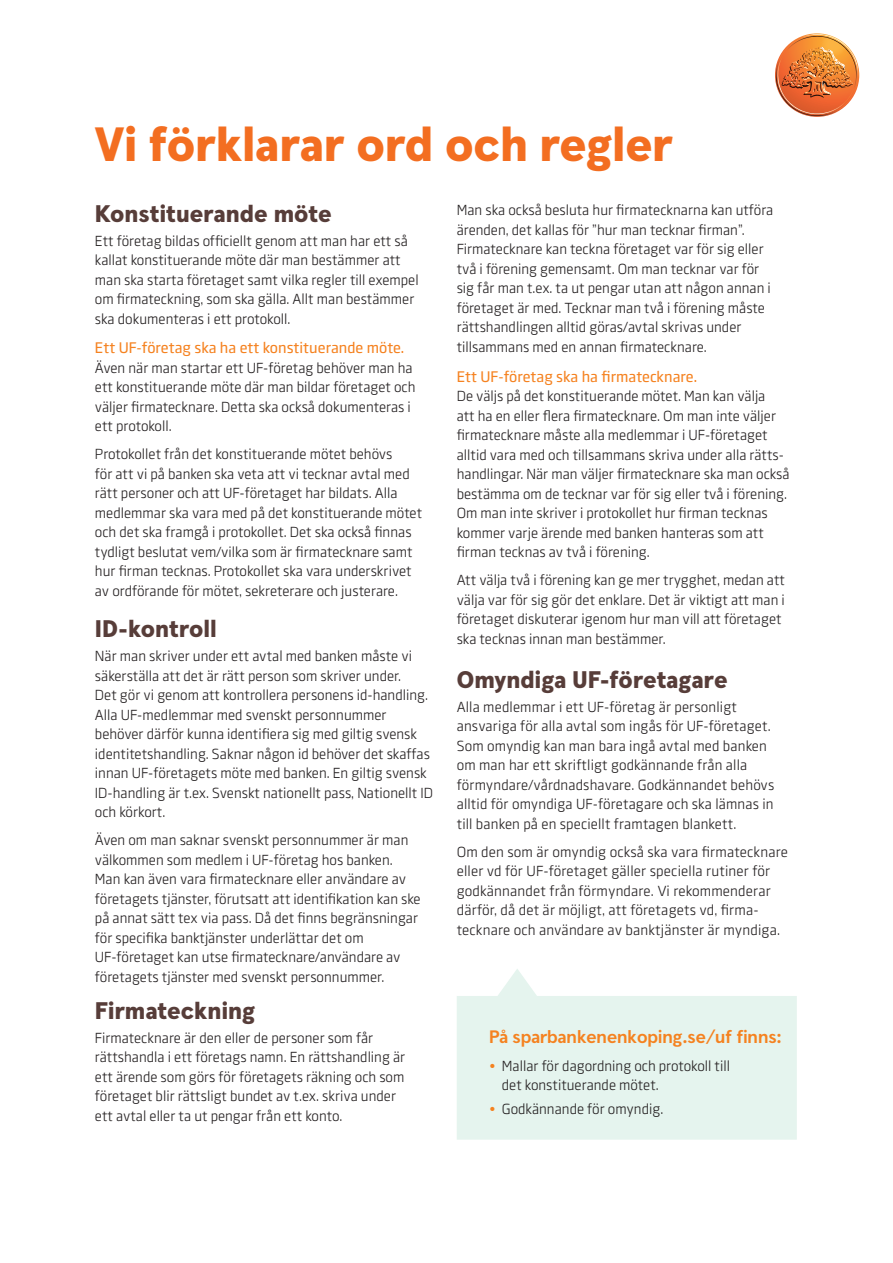
<style>
.page{position:relative;width:893px;height:1263px;background:#fff}
.page>*{position:absolute;margin:0;border:0;box-sizing:border-box;transform-origin:0 0}
.t1{font:900 48px "Swedbank Headline";letter-spacing:-.005em;color:#f36e21}
.t2{font:900 24px "Swedbank Headline";color:#573d39}
.t3{font:700 18px "Swedbank Headline";color:#f58220}
.t4{font:500 15px "Swedbank Sans";color:#f58220}
.t5{font:14.25px/19.5px "Swedbank Sans";color:#231f20}
.s1{font-style:inherit}
.s2{color:#f58220}
</style>
<div class="page">
<svg style="left:457px;top:969px;width:340px;height:171px;background:#e8f5f0"></svg>
<img style="left:776px;top:33px;width:84px;height:84px">
<h1 class="t1" style="left:95px;top:115px;width:580px">Vi förklarar ord och regler</h1>
<h2 class="t2" style="left:95px;top:199px;width:238px">Konstituerande möte</h2>
<p class="t5" style="left:95px;top:231px;width:325px">Ett företag bildas officiellt genom att man har ett så kallat konstituerande möte där man bestämmer att man ska starta företaget samt vilka regler till exempel om firmateckning, som ska gälla. Allt man bestämmer ska dokumenteras i ett protokoll.</p>
<p class="t4" style="left:95px;top:339px;width:311px">Ett UF-företag ska ha ett konstituerande möte.</p>
<p class="t5" style="left:95px;top:358px;width:322px">Även när man startar ett UF-företag behöver man ha ett konstituerande möte där man bildar företaget och väljer firmatecknare. Detta ska också dokumenteras i ett protokoll.</p>
<p class="t5" style="left:95px;top:444px;width:329px">Protokollet från det konstituerande mötet behövs<br>för att vi på banken ska veta att vi tecknar avtal med rätt personer och att UF-företaget har bildats. Alla medlemmar ska vara med på det konstituerande mötet och det ska framgå i protokollet. Det ska också finnas tydligt beslutat vem/vilka som är firmatecknare samt hur firman tecknas. Protokollet ska vara underskrivet av ordförande för mötet, sekreterare och justerare.</p>
<h2 class="t2" style="left:95px;top:614px;width:123px">ID-kontroll</h2>
<p class="t5" style="left:95px;top:646px;width:340px">När man skriver under ett avtal med banken måste vi säkerställa att det är rätt person som skriver under.<br>Det gör vi genom att kontrollera personens id-handling.<br>Alla UF-medlemmar med svenskt personnummer behöver därför kunna identifiera sig med giltig svensk identitetshandling. Saknar någon id behöver det skaffas innan UF-företagets möte med banken. En giltig svensk ID-handling är t.ex. Svenskt nationellt pass, Nationellt ID och körkort.</p>
<p class="t5" style="left:95px;top:830px;width:327px">Även om man saknar svenskt personnummer är man välkommen som medlem i UF-företag hos banken.<br>Man kan även vara firmatecknare eller användare av företagets tjänster, förutsatt att identifikation kan ske på annat sätt tex via pass. Då det finns begränsningar för specifika banktjänster underlättar det om UF-företaget kan utse firmatecknare/användare av företagets tjänster med svenskt personnummer.</p>
<h2 class="t2" style="left:95px;top:996px;width:162px">Firmateckning</h2>
<p class="t5" style="left:95px;top:1028px;width:312px">Firmatecknare är den eller de personer som får rättshandla i ett företags namn. En rättshandling är ett ärende som görs för företagets räkning och som företaget blir rättsligt bundet av t.ex. skriva under ett avtal eller ta ut pengar från ett konto.</p>
<p class="t5" style="left:457px;top:201px;width:318px">Man ska också besluta hur firmatecknarna kan utföra ärenden, det kallas för ”hur man tecknar firman”.<br>Firmatecknare kan teckna företaget var för sig eller två i förening gemensamt. Om man tecknar var för sig får man t.ex. ta ut pengar utan att någon annan i företaget är med. Tecknar man två i förening måste rättshandlingen alltid göras/avtal skrivas under tillsammans med en annan firmatecknare.</p>
<p class="t4" style="left:457px;top:367px;width:242px">Ett UF-företag ska ha firmatecknare.</p>
<p class="t5" style="left:457px;top:386px;width:334px">De väljs på det konstituerande mötet. Man kan välja<br>att ha en eller flera firmatecknare. Om man inte väljer firmatecknare måste alla medlemmar i UF-företaget alltid vara med och tillsammans skriva under alla rätts&shy;handlingar. När man väljer firmatecknare ska man också bestämma om de tecknar var för sig eller två i förening.<br>Om man inte skriver i protokollet hur firman tecknas kommer varje ärende med banken hanteras som att firman tecknas av två i förening.</p>
<p class="t5" style="left:457px;top:570px;width:330px">Att välja två i förening kan ge mer trygghet, medan att välja var för sig gör det enklare. Det är viktigt att man i företaget diskuterar igenom hur man vill att företaget ska tecknas innan man bestämmer.</p>
<h2 class="t2" style="left:457px;top:665px;width:272px">Omyndiga UF-företagare</h2>
<p class="t5" style="left:457px;top:697px;width:319px">Alla medlemmar i ett UF-företag är personligt ansvariga för alla avtal som ingås för UF-företaget.<br>Som omyndig kan man bara ingå avtal med banken om man har ett skriftligt godkännande från alla förmyndare/vårdnadshavare. Godkännandet behövs alltid för omyndiga UF-företagare och ska lämnas in till banken på en speciellt framtagen blankett.</p>
<p class="t5" style="left:457px;top:842px;width:333px">Om den som är omyndig också ska vara firmatecknare eller vd för UF-företaget gäller speciella rutiner för godkännandet från förmyndare. Vi rekommenderar därför, då det är möjligt, att företagets vd, firma&shy;tecknare och användare av banktjänster är myndiga.</p>
<p class="t3" style="left:489px;top:1026px;width:294px"><span class="s1">På s</span>parbankenenkoping<span class="s1">.se/uf finns:</span></p>
<p class="t5" style="left:502px;top:1056px;width:230px;text-indent:-13px"><span class="s2">•</span> Mallar för dagordning och protokoll till det konstituerande mötet.</p>
<p class="t5" style="left:489px;top:1099px;width:176px"><span class="s2">•</span> Godkännande för omyndig.</p>
</div>
